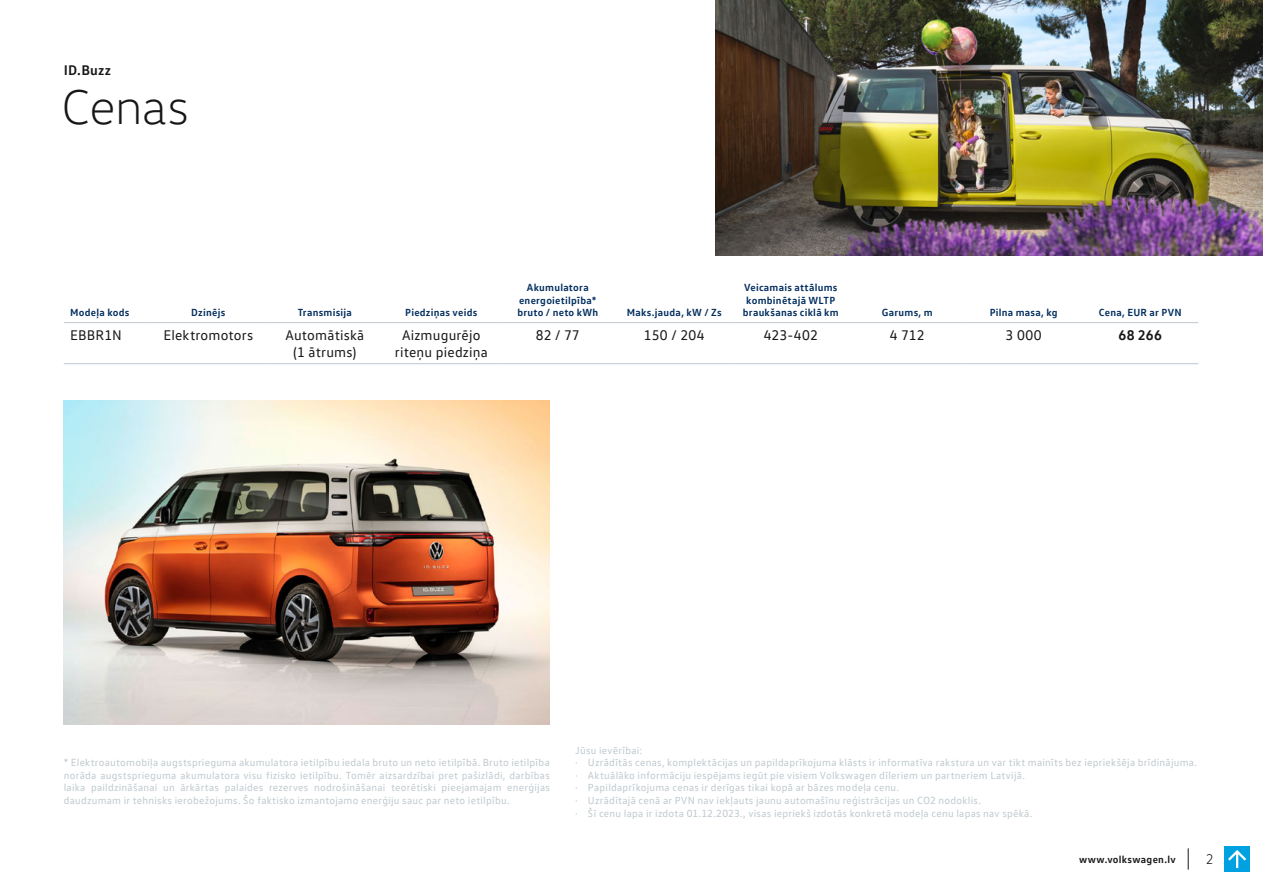
<style>
.page{position:relative;width:1263px;height:893px;background:#fff}
.page>*{position:absolute;margin:0;border:0;box-sizing:border-box;transform-origin:0 0}
.t1{font:300 49.5px "VW Head";letter-spacing:-.01em;color:#181716}
.t2{font:14.25px/17.1px "VW Text";letter-spacing:.01em;color:#181716;text-align:center}
.t3{font:700 14.25px "VW Text";letter-spacing:.015em;color:#181716}
.t4{font:300 14.25px "VW Text";color:#181716}
.t5{font:10.5px/12.6px "VW Text";letter-spacing:.025em;color:#bfc9cf}
.t6{font:700 10.5px/12.6px "VW Text";letter-spacing:.025em;color:#002d5e;text-align:center}
.t7{font:700 10.5px "VW Text";letter-spacing:.025em;color:#181716}
</style>
<div class="page">
<div style="left:1224px;top:846px;width:26px;height:26px;background:#00a1e0"></div>
<svg style="left:1228px;top:850px;width:18px;height:18px"></svg>
<svg style="left:1188px;top:848px;width:1px;height:22px"></svg>
<hr style="left:64px;top:322px;width:86px;height:1px;background:#bfc9cf">
<hr style="left:150px;top:322px;width:117px;height:1px;background:#bfc9cf">
<hr style="left:267px;top:322px;width:116px;height:1px;background:#bfc9cf">
<hr style="left:383px;top:322px;width:117px;height:1px;background:#bfc9cf">
<hr style="left:500px;top:322px;width:116px;height:1px;background:#bfc9cf">
<hr style="left:616px;top:322px;width:116px;height:1px;background:#bfc9cf">
<hr style="left:732px;top:322px;width:117px;height:1px;background:#bfc9cf">
<hr style="left:849px;top:322px;width:116px;height:1px;background:#bfc9cf">
<hr style="left:965px;top:322px;width:117px;height:1px;background:#bfc9cf">
<hr style="left:1082px;top:322px;width:116px;height:1px;background:#bfc9cf">
<hr style="left:64px;top:363px;width:86px;height:1px;background:#bfc9cf">
<hr style="left:150px;top:363px;width:117px;height:1px;background:#bfc9cf">
<hr style="left:267px;top:363px;width:116px;height:1px;background:#bfc9cf">
<hr style="left:383px;top:363px;width:117px;height:1px;background:#bfc9cf">
<hr style="left:500px;top:363px;width:116px;height:1px;background:#bfc9cf">
<hr style="left:616px;top:363px;width:116px;height:1px;background:#bfc9cf">
<hr style="left:732px;top:363px;width:117px;height:1px;background:#bfc9cf">
<hr style="left:849px;top:363px;width:116px;height:1px;background:#bfc9cf">
<hr style="left:965px;top:363px;width:117px;height:1px;background:#bfc9cf">
<hr style="left:1082px;top:363px;width:116px;height:1px;background:#bfc9cf">
<img style="left:715px;top:0;width:548px;height:255px">
<img style="left:64px;top:401px;width:486px;height:323px">
<h2 class="t3" style="left:64px;top:61px;width:49px">ID.Buzz</h2>
<h1 class="t1" style="left:62px;top:78px;width:129px">Cenas</h1>
<p class="t6" style="left:70px;top:306px;width:61px">Modeļa kods</p>
<p class="t6" style="left:191px;top:306px;width:36px">Dzinējs</p>
<p class="t6" style="left:298px;top:306px;width:56px">Transmisija</p>
<p class="t6" style="left:405px;top:306px;width:74px">Piedziņas veids</p>
<p class="t6" style="left:517px;top:281px;width:82px">Akumulatora energoietilpība* bruto / neto kWh</p>
<p class="t6" style="left:627px;top:306px;width:97px">Maks.jauda, kW / Zs</p>
<p class="t6" style="left:743px;top:281px;width:97px">Veicamais attālums kombinētajā WLTP braukšanas ciklā km</p>
<p class="t6" style="left:882px;top:306px;width:52px">Garums, m</p>
<p class="t6" style="left:990px;top:306px;width:69px">Pilna masa, kg</p>
<p class="t6" style="left:1099px;top:306px;width:84px">Cena, EUR ar PVN</p>
<h2 class="t2" style="left:70px;top:326px;width:53px">EBBR1N</h2>
<h2 class="t2" style="left:163px;top:326px;width:91px">Elektromotors</h2>
<h2 class="t2" style="left:285px;top:326px;width:80px">Automātiskā (1 ātrums)</h2>
<h2 class="t2" style="left:395px;top:326px;width:94px">Aizmugurējo riteņu piedziņa</h2>
<h2 class="t2" style="left:536px;top:326px;width:46px">82 / 77</h2>
<h2 class="t2" style="left:644px;top:326px;width:62px">150 / 204</h2>
<h2 class="t2" style="left:764px;top:326px;width:56px">423-402</h2>
<h2 class="t2" style="left:890px;top:326px;width:36px">4 712</h2>
<h2 class="t2" style="left:1006px;top:326px;width:38px">3 000</h2>
<h2 class="t3" style="left:1118px;top:326px;width:45px">68 266</h2>
<p class="t5" style="left:64px;top:756px;width:488px;text-align:justify">* Elektroautomobiļa augstsprieguma akumulatora ietilpību iedala bruto un neto ietilpībā. Bruto ietilpība norāda augstsprieguma akumulatora visu fizisko ietilpību. Tomēr aizsardzībai pret pašizlādi, darbības laika paildzināšanai un ārkārtas palaides rezerves nodrošināšanai teorētiski pieejamajam enerģijas daudzumam ir tehnisks ierobežojums. Šo faktisko izmantojamo enerģiju sauc par neto ietilpību.</p>
<p class="t5" style="left:575px;top:743px;width:623px">Jūsu ievērībai:<br>· Uzrādītās cenas, komplektācijas un papildaprīkojuma klāsts ir informatīva rakstura un var tikt mainīts bez iepriekšēja brīdinājuma. · Aktuālāko informāciju iespējams iegūt pie visiem Volkswagen dīleriem un partneriem Latvijā.<br>· Papildaprīkojuma cenas ir derīgas tikai kopā ar bāzes modeļa cenu.<br>· Uzrādītajā cenā ar PVN nav iekļauts jaunu automašīnu reģistrācijas un CO2 nodoklis.<br>· Šī cenu lapa ir izdota 01.12.2023., visas iepriekš izdotās konkretā modeļa cenu lapas nav spēkā.</p>
<p class="t7" style="left:1079px;top:852px;width:98px">www.volkswagen.lv</p>
<h2 class="t4" style="left:1206px;top:851px;width:9px">2</h2>
</div>
